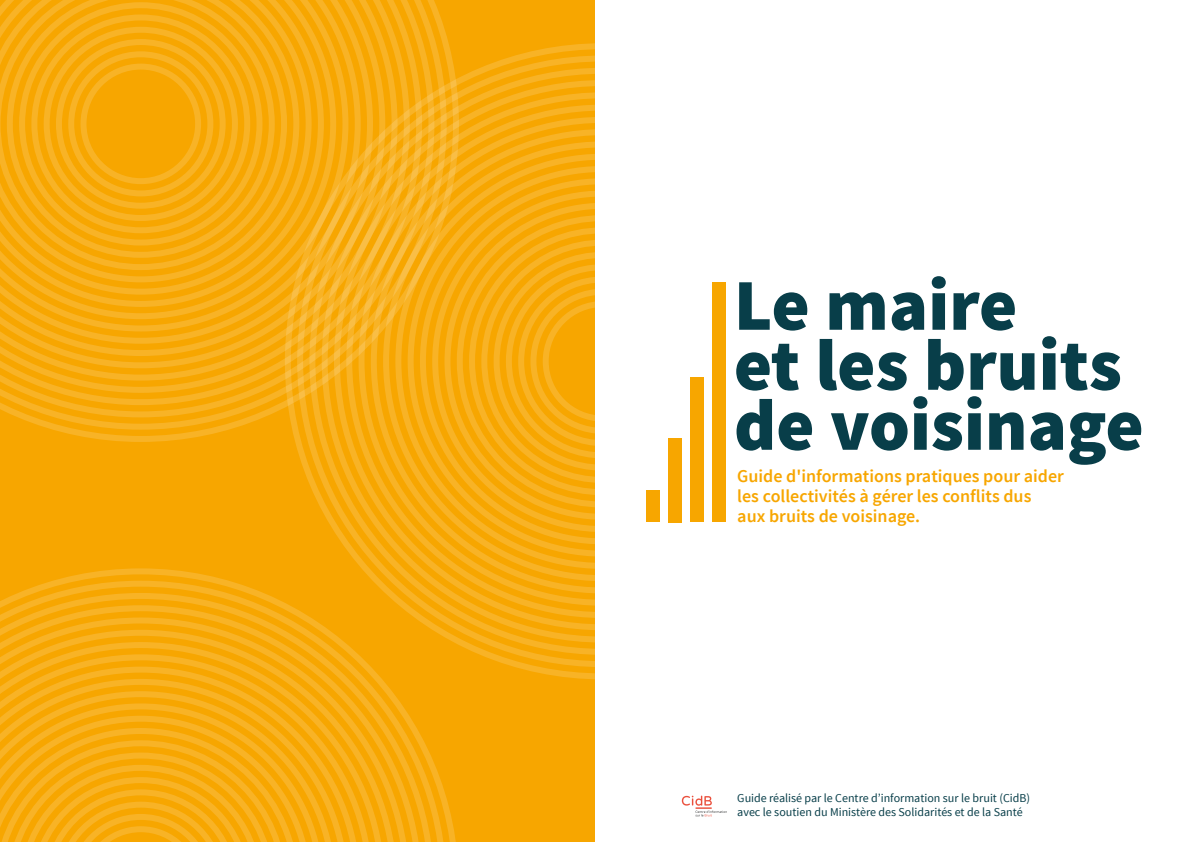
<style>
.page{position:relative;width:1191px;height:842px;background:#fff}
.page>*{position:absolute;margin:0;border:0;box-sizing:border-box;transform-origin:0 0}
.t1{font:900 73px "Source Sans Pro";color:#083e49}
.t2{font:600 18px/20px "Source Sans Pro";color:#f7a600}
.t3{font:12px/14px "Source Sans Pro";color:#083e49}
</style>
<div class="page">
<div style="left:712px;top:282px;width:13px;height:240px;background:#f7a600"></div>
<div style="left:690px;top:378px;width:13px;height:144px;background:#f7a600"></div>
<div style="left:668px;top:438px;width:13px;height:84px;background:#f7a600"></div>
<div style="left:646px;top:490px;width:13px;height:32px;background:#f7a600"></div>
<svg style="left:682px;top:796px;width:45px;height:20px"></svg>
<div style="left:0;top:0;width:595px;height:842px;background:#f7a600"></div>
<svg style="left:295px;top:43px;width:300px;height:636px"></svg>
<svg style="left:0;top:0;width:459px;height:442px"></svg>
<svg style="left:0;top:568px;width:459px;height:274px"></svg>
<p class="t1" style="left:734px;top:258px;width:285px">Le maire</p>
<p class="t1" style="left:734px;top:318px;width:389px">et les bruits</p>
<p class="t1" style="left:734px;top:378px;width:411px">de voisinage</p>
<p class="t2" style="left:737px;top:467px;width:328px">Guide d'informations pratiques pour aider les collectivités à gérer les conflits dus aux bruits de voisinage.</p>
<p class="t3" style="left:737px;top:792px;width:294px">Guide réalisé par le Centre d’information sur le bruit (CidB) avec le soutien du Ministère des Solidarités et de la Santé</p>
</div>
